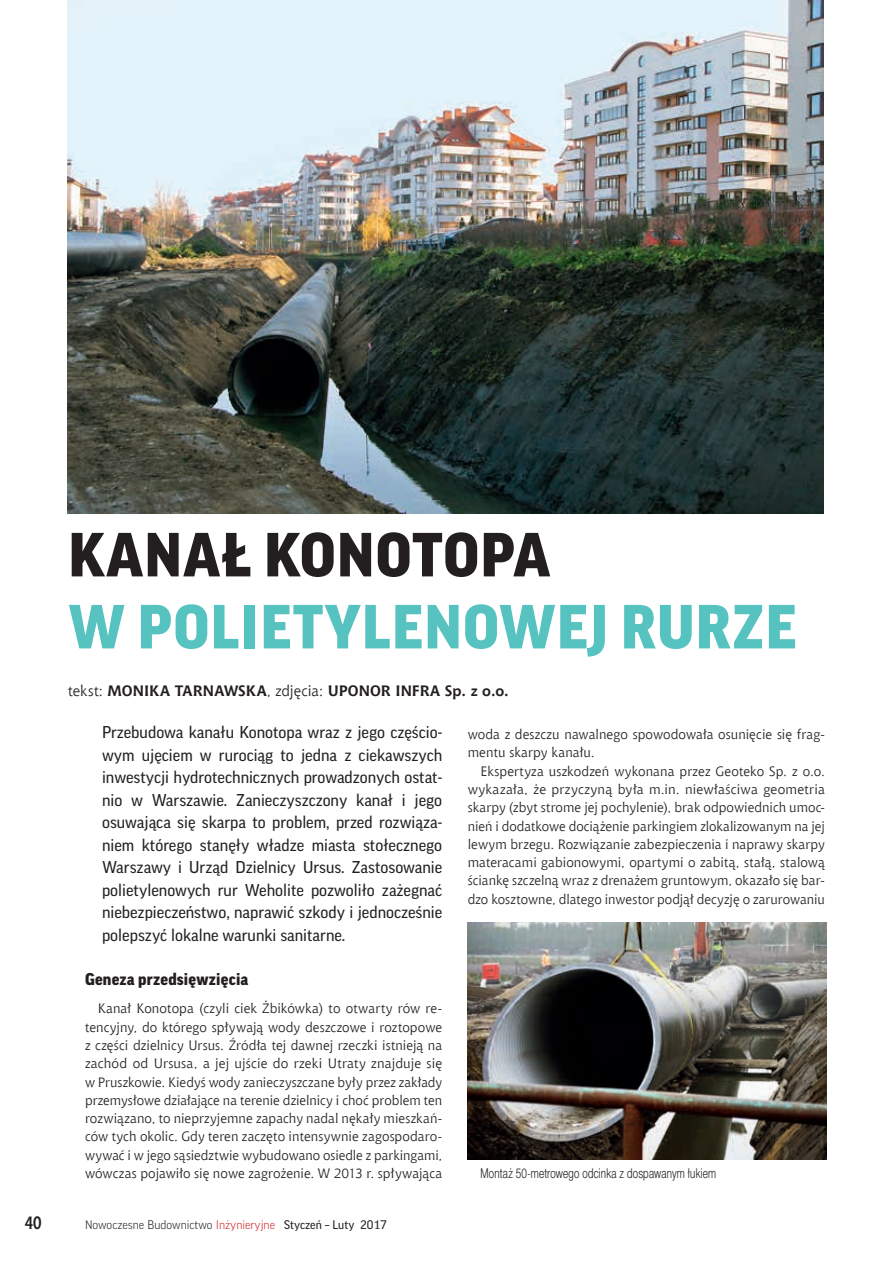
<style>
.page{position:relative;width:893px;height:1263px;background:#fff}
.page>*{position:absolute;margin:0;border:0;box-sizing:border-box;transform-origin:0 0}
.t1{font:900 60px "Good Pro";letter-spacing:.02em;color:#56c3c1}
.t2{font:900 60px "Good Pro";letter-spacing:.02em;color:#231f20}
.t3{font:700 18px "Aerton Cnd EFN";color:#231f20}
.t4{font:16.5px/22.5px "Good Pro";color:#231f20;text-align:justify}
.t5{font:900 16.5px "Good Pro";letter-spacing:.01em;color:#231f20}
.t6{font:700 15px "Chianti EU";color:#231f20}
.t7{font:13.5px/18.3px "Chianti EU";letter-spacing:.005em;color:#231f20;text-align:justify}
.t8{font:13.5px "Switzer Cnd EFN Light";letter-spacing:.015em;color:#231f20;scale:.9 1}
.t9{font:300 12px "Good Pro";color:#231f20}
.s1{font-weight:400}
.s2{color:#d1232a}
</style>
<div class="page">
<img style="left:68px;top:0;width:756px;height:513px">
<img style="left:468px;top:923px;width:358px;height:237px">
<h1 class="t2" style="left:68px;top:521px;width:483px">KANAŁ KONOTOPA</h1>
<h1 class="t1" style="left:68px;top:593px;width:730px">W POLIETYLENOWEJ RURZE</h1>
<p class="t6" style="left:68px;top:681px;width:442px"><span class="s1">tekst:</span> MONIKA TARNAWSKA<span class="s1">, zdjęcia:</span> UPONOR INFRA Sp. z o.o.</p>
<p class="t4" style="left:102px;top:721px;width:342px">Przebudowa kanału Konotopa wraz z jego częścio&shy;wym ujęciem w rurociąg to jedna z ciekawszych inwestycji hydrotechnicznych prowadzonych ostat&shy;nio w Warszawie. Zanieczyszczony kanał i jego osuwająca się skarpa to problem, przed rozwiąza&shy;niem którego stanęły władze miasta stołecznego Warszawy i Urząd Dzielnicy Ursus. Zastosowanie polietylenowych rur Weholite pozwoliło zażegnać niebezpieczeństwo, naprawić szkody i jednocześnie polepszyć lokalne warunki sanitarne.</p>
<p class="t7" style="left:468px;top:725px;width:359px">woda z deszczu nawalnego spowodowała osunięcie się frag&shy;mentu skarpy kanału.</p>
<p class="t7" style="left:468px;top:762px;width:359px;text-indent:13px">Ekspertyza uszkodzeń wykonana przez Geoteko Sp. z o.o. wykazała, że przyczyną była m.in. niewłaściwa geometria skarpy (zbyt strome jej pochylenie), brak odpowiednich umoc&shy;nień i dodatkowe dociążenie parkingiem zlokalizowanym na jej lewym brzegu. Rozwiązanie zabezpieczenia i naprawy skarpy materacami gabionowymi, opartymi o zabitą, stałą, stalową ściankę szczelną wraz z drenażem gruntowym, okazało się bar&shy;dzo kosztowne, dlatego inwestor podjął decyzję o zarurowaniu</p>
<p class="t5" style="left:85px;top:970px;width:165px">Geneza przedsięwzięcia</p>
<p class="t7" style="left:85px;top:999px;width:359px;text-indent:13px">Kanał Konotopa (czyli ciek Żbikówka) to otwarty rów re&shy;tencyjny, do którego spływają wody deszczowe i roztopowe z części dzielnicy Ursus. Źródła tej dawnej rzeczki istnieją na zachód od Ursusa, a jej ujście do rzeki Utraty znajduje się w Pruszkowie. Kiedyś wody zanieczyszczane były przez zakłady przemysłowe działające na terenie dzielnicy i choć problem ten rozwiązano, to nieprzyjemne zapachy nadal nękały mieszkań&shy;ców tych okolic. Gdy teren zaczęto intensywnie zagospodaro&shy;wywać i w jego sąsiedztwie wybudowano osiedle z parkingami, wówczas pojawiło się nowe zagrożenie. W 2013 r. spływająca</p>
<h2 class="t3" style="left:25px;top:1212px;width:18px">40</h2>
<p class="t9" style="left:85px;top:1218px;width:303px">Nowoczesne Budownictwo <span class="s2">Inżynieryjne</span> <span class="s1">Styczeń – Luty 2017</span></p>
<p class="t8" style="left:480px;top:1165px;width:263px">Montaż 50-metrowego odcinka z dospawanym łukiem</p>
</div>
